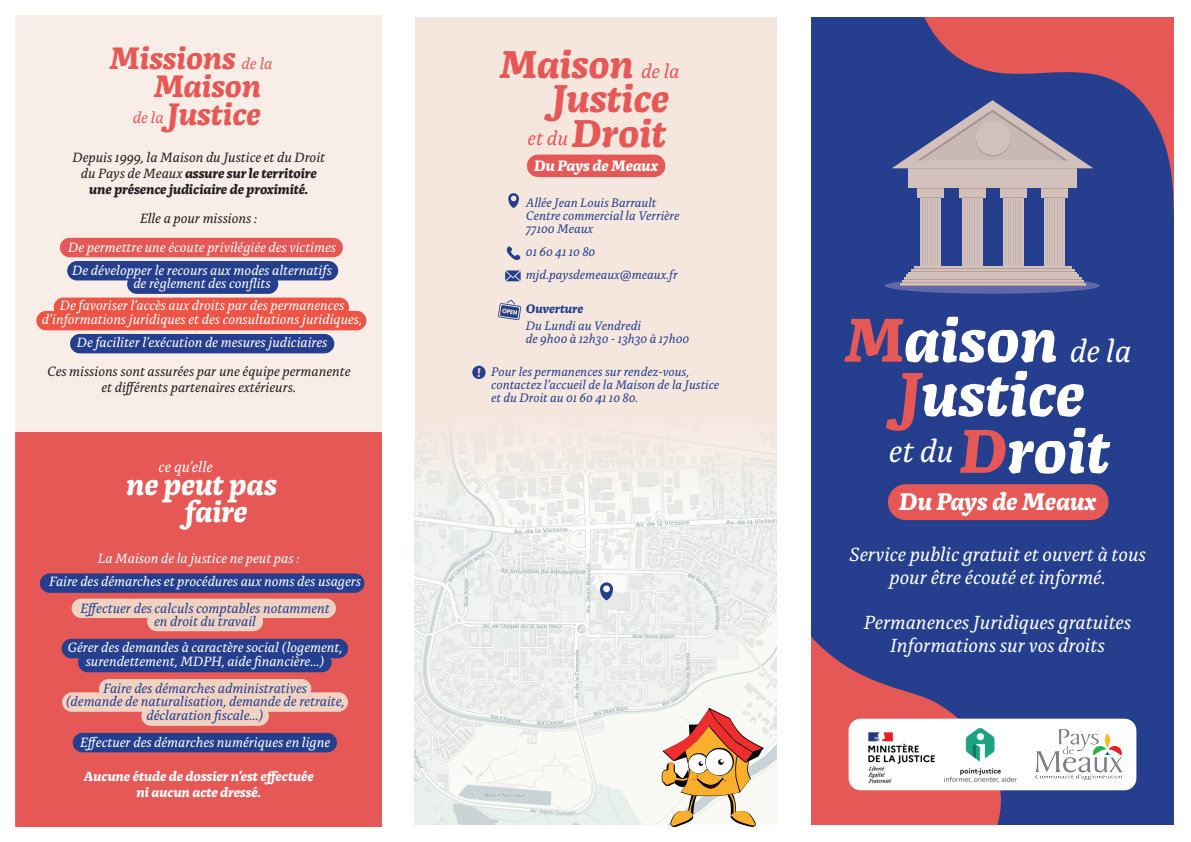
<style>
.page{position:relative;width:1191px;height:842px;background:#fff}
.page>*{position:absolute;margin:0;border:0;box-sizing:border-box;transform-origin:0 0}
.t1{font:italic 700 65.2px/54.1px "Alda OTCEV";color:#fff;text-align:center}
.t2{font:italic 700 40.9px "Alda OTCEV";color:#e65856}
.t3{font:italic 700 32.7px "Alda OTCEV";color:#e65856}
.t4{font:italic 32.6px "Alda OTCEV";color:#fff}
.t5{font:italic 700 31.1px/27.2px "Alda OTCEV";letter-spacing:-.005em;color:#fff}
.t6{font:italic 700 25.3px "Alda OTCEV";color:#fff}
.t7{font:italic 20px/22.6px "Alda OTCEV";color:#fff;text-align:center}
.t8{font:italic 700 15.9px "Alda OTCEV";color:#fff}
.t9{font:italic 15.6px "Alda OTCEV";letter-spacing:-.005em;color:#fff}
.t10{font:italic 14.1px/22.6px "Alda OTCEV";color:#fff;text-align:center}
.t11{font:italic 14.1px/13.6px "Alda OTCEV";color:#253f8e;text-align:center}
.t12{font:italic 700 14.1px/16px "Alda OTCEV";letter-spacing:-.005em;color:#231f20;text-align:center}
.t13{font:italic 14.1px/16px "Alda OTCEV";color:#231f20;text-align:center}
.t14{font:italic 700 14.1px/16px "Alda OTCEV";color:#fff;text-align:center}
.t15{font:italic 13px/13px "Alda OTCEV";color:#253f8e}
.t16{font:italic 700 13px "Alda OTCEV";color:#253f8e}
.s1{font-weight:400;font-size:16.4px}
.s2{font-weight:400}
.s3{font-weight:400;font-size:20.4px}
.s4{color:#e65856}
.s5{font-weight:400;font-size:32.6px}
.s6{font-weight:700;font-size:65.2px;color:#e65856}
.s7{font-weight:700;font-size:65.2px}
</style>
<div class="page">
<div style="left:794px;top:0;width:397px;height:842px;background:#253f8e"></div>
<svg style="left:902px;top:18px;width:271px;height:263px"></svg>
<svg style="left:812px;top:637px;width:220px;height:187px;fill:#e65859"></svg>
<svg style="left:885px;top:281px;width:215px;height:13px"></svg>
<div style="left:908px;top:168px;width:168px;height:20px;background:#d2c0bb"></div>
<hr style="left:908px;top:168px;width:168px;height:1px;background:#b89f9a">
<div style="left:916px;top:188px;width:27px;height:9px;background:#d2c0bb"></div>
<div style="left:920px;top:197px;width:20px;height:69px;background:#d2c0bb"></div>
<hr style="left:922px;top:199px;width:1px;height:66px;background:#c5b1af">
<hr style="left:925px;top:199px;width:1px;height:66px;background:#c5b1af">
<hr style="left:927px;top:199px;width:1px;height:66px;background:#c5b1af">
<hr style="left:930px;top:199px;width:1px;height:66px;background:#c5b1af">
<hr style="left:932px;top:199px;width:1px;height:66px;background:#c5b1af">
<hr style="left:935px;top:199px;width:1px;height:66px;background:#c5b1af">
<hr style="left:937px;top:199px;width:1px;height:66px;background:#c5b1af">
<svg style="left:920px;top:197px;width:20px;height:1px"></svg>
<svg style="left:916px;top:188px;width:27px;height:1px"></svg>
<div style="left:958px;top:188px;width:27px;height:9px;background:#d2c0bb"></div>
<div style="left:962px;top:197px;width:20px;height:69px;background:linear-gradient(to bottom,#cfbdb9,#cfbdb9)"></div>
<hr style="left:964px;top:199px;width:1px;height:66px;background:#c5b1af">
<hr style="left:966px;top:199px;width:1px;height:66px;background:#c5b1af">
<hr style="left:969px;top:199px;width:1px;height:66px;background:#c5b1af">
<hr style="left:971px;top:199px;width:1px;height:66px;background:#c5b1af">
<hr style="left:974px;top:199px;width:1px;height:66px;background:#c5b1af">
<hr style="left:976px;top:199px;width:1px;height:66px;background:#c5b1af">
<hr style="left:979px;top:199px;width:1px;height:66px;background:#c5b1af">
<svg style="left:962px;top:197px;width:20px;height:1px"></svg>
<svg style="left:958px;top:188px;width:27px;height:1px"></svg>
<div style="left:1000px;top:188px;width:26px;height:9px;background:#d2c0bb"></div>
<div style="left:1003px;top:197px;width:20px;height:69px;background:#d2c0bb"></div>
<hr style="left:1005px;top:199px;width:1px;height:66px;background:#c5b1af">
<hr style="left:1008px;top:199px;width:1px;height:66px;background:#c5b1af">
<hr style="left:1010px;top:199px;width:1px;height:66px;background:#c5b1af">
<hr style="left:1013px;top:199px;width:1px;height:66px;background:#c5b1af">
<hr style="left:1015px;top:199px;width:1px;height:66px;background:#c5b1af">
<hr style="left:1018px;top:199px;width:1px;height:66px;background:#c5b1af">
<hr style="left:1020px;top:199px;width:1px;height:66px;background:#c5b1af">
<svg style="left:1003px;top:197px;width:20px;height:1px"></svg>
<svg style="left:1000px;top:188px;width:26px;height:1px"></svg>
<div style="left:1041px;top:188px;width:27px;height:9px;background:#d2c0bb"></div>
<div style="left:1044px;top:197px;width:20px;height:69px;background:linear-gradient(to bottom,#cebbb7,#cebbb7)"></div>
<hr style="left:1046px;top:199px;width:1px;height:66px;background:#c5b1af">
<hr style="left:1049px;top:199px;width:1px;height:66px;background:#c5b1af">
<hr style="left:1051px;top:199px;width:1px;height:66px;background:#c5b1af">
<hr style="left:1054px;top:199px;width:1px;height:66px;background:#c5b1af">
<hr style="left:1056px;top:199px;width:1px;height:66px;background:#c5b1af">
<hr style="left:1059px;top:199px;width:1px;height:66px;background:#c5b1af">
<hr style="left:1061px;top:199px;width:1px;height:66px;background:#c5b1af">
<svg style="left:1044px;top:197px;width:20px;height:1px"></svg>
<svg style="left:1041px;top:188px;width:27px;height:1px"></svg>
<hr style="left:913px;top:266px;width:158px;height:3px;background:#d2c0bb">
<hr style="left:910px;top:269px;width:164px;height:3px;background:#d2c0bb">
<hr style="left:910px;top:271px;width:164px;height:1px;background:#b89f9a">
<hr style="left:908px;top:272px;width:169px;height:3px;background:#d2c0bb">
<hr style="left:908px;top:274px;width:169px;height:1px;background:#b89f9a">
<hr style="left:906px;top:275px;width:172px;height:2px;background:#d2c0bb">
<hr style="left:903px;top:277px;width:178px;height:3px;background:#d2c0bb">
<hr style="left:901px;top:280px;width:182px;height:3px;background:#d2c0bb">
<hr style="left:901px;top:282px;width:182px;height:1px;background:#b89f9a">
<hr style="left:899px;top:283px;width:186px;height:3px;background:#d2c0bb">
<hr style="left:899px;top:285px;width:186px;height:1px;background:#b89f9a">
<svg style="left:892px;top:100px;width:201px;height:68px"></svg>
<svg style="left:976px;top:122px;width:34px;height:34px"></svg>
<div style="left:976px;top:121px;width:34px;height:34px;background:#d2c0bb;border-radius:50%"></div>
<div style="left:414px;top:17px;width:362px;height:808px;background:#f6e7de"></div>
<div style="left:888px;top:484px;width:220px;height:36px;background:#e65856;border-radius:18px"></div>
<div style="left:848px;top:719px;width:288px;height:71px;background:#fff;border-radius:12px"></div>
<img style="left:868px;top:727px;width:149px;height:56px">
<img style="left:1035px;top:730px;width:87px;height:49px">
<div style="left:527px;top:155px;width:138px;height:22px;background:#e65856;border-radius:11px"></div>
<img style="left:414px;top:411px;width:362px;height:414px">
<svg style="left:658px;top:637px;width:105px;height:191px;background:#e7cebb"></svg>
<div style="left:472px;top:365px;width:14px;height:14px;background:#253f8e;border-radius:50%"></div>
<svg style="left:508px;top:193px;width:11px;height:15px"></svg>
<svg style="left:600px;top:582px;width:13px;height:18px"></svg>
<svg style="left:505px;top:270px;width:15px;height:11px"></svg>
<svg style="left:506px;top:246px;width:14px;height:14px"></svg>
<svg style="left:498px;top:300px;width:23px;height:20px"></svg>
<svg style="left:15px;top:15px;width:367px;height:812px;background:#d99a9e"></svg>
<div style="left:794px;top:0;width:397px;height:842px;border:17px solid #fff"></div>
<h3 class="t3" style="left:109px;top:32px;width:164px">Missions <span class="s1">de la</span></h3>
<h3 class="t3" style="left:154px;top:60px;width:109px">Maison</h3>
<h3 class="t3" style="left:133px;top:88px;width:129px"><span class="s1">de la</span> Justice</h3>
<p class="t12" style="left:72px;top:148px;width:254px"><span class="s2">Depuis 1999, la Maison du Justice et du Droit du Pays de Meaux</span> assure sur le territoire une présence judiciaire de proximité.</p>
<p class="t13" style="left:140px;top:209px;width:119px">Elle a pour missions :</p>
<p class="t10" style="left:68px;top:235px;width:269px;text-align:left">De permettre une écoute privilégiée des victimes<br>De développer le recours aux modes alternatifs</p>
<p class="t10" style="left:60px;top:270px;width:286px">de règlement des conflits<br>De favoriser l’accès aux droits par des permanences</p>
<p class="t10" style="left:42px;top:307px;width:322px">d’informations juridiques et des consultations juridiques,<br>De faciliter l’exécution de mesures judiciaires</p>
<p class="t13" style="left:47px;top:362px;width:305px">Ces missions sont assurées par une équipe permanente et différents partenaires extérieurs.</p>
<p class="t9" style="left:159px;top:455px;width:56px">ce qu’elle</p>
<h3 class="t5" style="left:185px;top:468px;width:94px;text-indent:-59px">ne peut pas faire</h3>
<p class="t10" style="left:98px;top:546px;width:204px">La Maison de la justice ne peut pas :</p>
<p class="t10" style="left:49px;top:569px;width:313px">Faire des démarches et procédures aux noms des usagers</p>
<p class="t11" style="left:80px;top:600px;width:251px;line-height:13.2px">Effectuer des calculs comptables notamment en droit du travail</p>
<p class="t10" style="left:67px;top:639px;width:277px;line-height:14.1px">Gérer des demandes à caractère social (logement, surendettement, MDPH, aide financière…)</p>
<p class="t11" style="left:66px;top:680px;width:280px">Faire des démarches administratives<br>(demande de naturalisation, demande de retraite, déclaration fiscale…)</p>
<p class="t10" style="left:80px;top:729px;width:252px">Effectuer des démarches numériques en ligne</p>
<p class="t14" style="left:84px;top:767px;width:231px">Aucune étude de dossier n’est effectuée ni aucun acte dressé.</p>
<h2 class="t2" style="left:499px;top:31px;width:182px">Maison <span class="s3">de la</span></h2>
<h2 class="t2" style="left:551px;top:65px;width:119px">Justice</h2>
<h2 class="t2" style="left:527px;top:101px;width:140px"><span class="s3">et du</span> Droit</h2>
<p class="t8" style="left:534px;top:153px;width:125px">Du Pays de Meaux</p>
<p class="t15" style="left:526px;top:195px;width:155px">Allée Jean Louis Barrault<br>Centre commercial la Verrière<br>77100 Meaux</p>
<p class="t15" style="left:526px;top:239px;width:154px;line-height:23px">01 60 41 10 80 mjd.paysdemeaux@meaux.fr</p>
<p class="t16" style="left:526px;top:298px;width:59px">Ouverture</p>
<p class="t15" style="left:526px;top:318px;width:165px">Du Lundi au Vendredi<br>de 9h00 à 12h30 - 13h30 à 17h00</p>
<p class="t15" style="left:491px;top:364px;width:229px">Pour les permanences sur rendez-vous, contactez l’accueil de la Maison de la Justice et du Droit au 01 60 41 10 80.</p>
<h1 class="t1" style="left:844px;top:306px;width:288px"><span class="s4">M</span>aison <span class="s5">de la<br></span><span class="s4">J</span>ustice</h1>
<h3 class="t4" style="left:889px;top:426px;width:222px">et du <span class="s6">D</span><span class="s7">roit</span></h3>
<h3 class="t6" style="left:899px;top:481px;width:198px">Du Pays de Meaux</h3>
<h3 class="t7" style="left:849px;top:541px;width:298px">Service public gratuit et ouvert à tous pour être écouté et informé.</h3>
<h3 class="t7" style="left:864px;top:609px;width:269px">Permanences Juridiques gratuites<br>Informations sur vos droits</h3>
</div>
